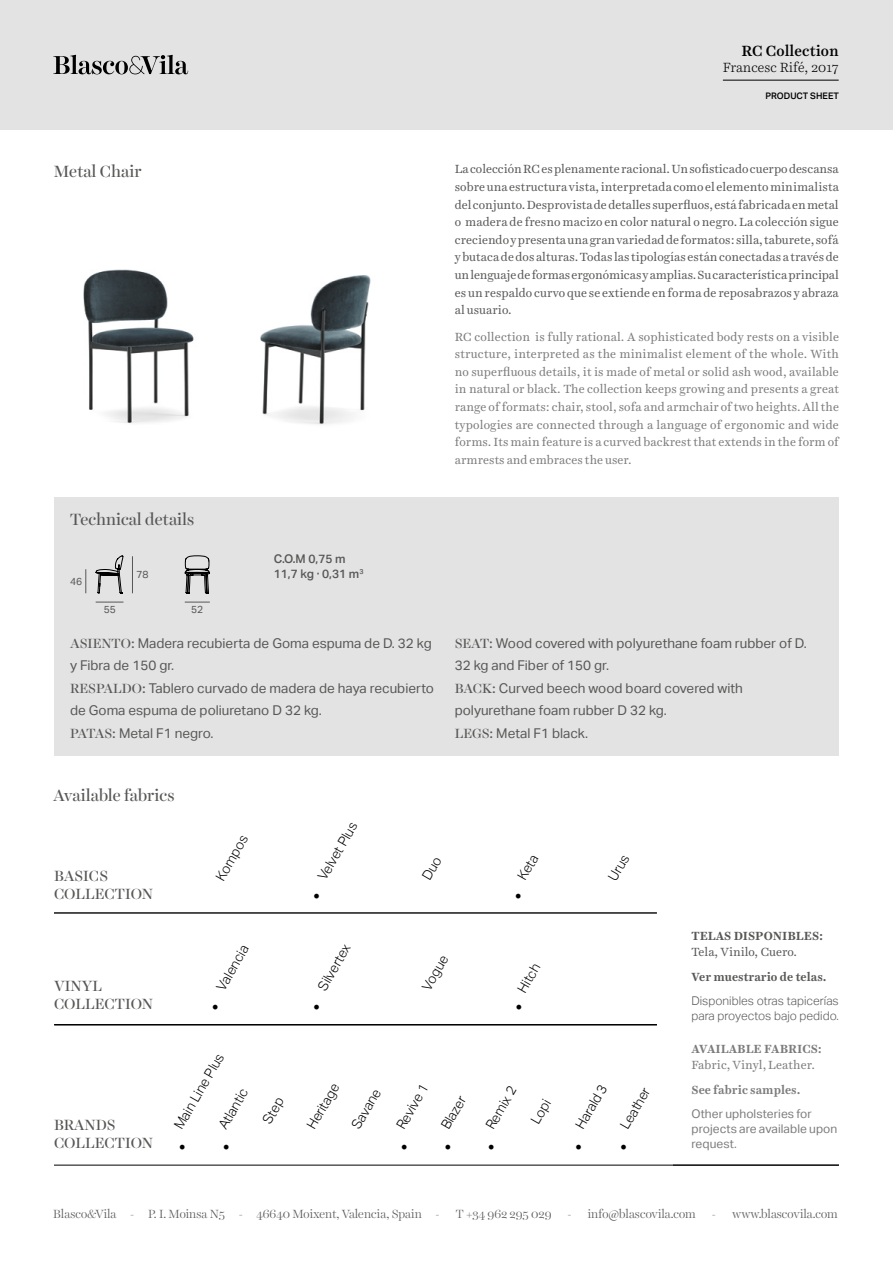
<style>
.page{position:relative;width:893px;height:1263px;background:#fff}
.page>*{position:absolute;margin:0;border:0;box-sizing:border-box;transform-origin:0 0}
.t1{font:18px "Minion Pro";color:#000}
.t2{font:16.5px "Harriet Display";color:#575756}
.t3{font:15px/18px "Harriet Display";color:#575756}
.t4{font:500 15px "Harriet Text";color:#000}
.t5{font:13.5px/22.5px "Aktiv Grotesk Trial";color:#575756}
.t6{font:300 13.5px "Aktiv Grotesk Trial";color:#000}
.t7{font:300 13.5px "Harriet Text";color:#000}
.t8{font:12px/17.5px "Harriet Text";letter-spacing:.005em;color:#575756;text-align:justify}
.t9{font:12px/17.5px "Harriet Text";letter-spacing:.005em;color:#7c7b7b;text-align:justify}
.t10{font:300 12px "Harriet Display";color:#575756}
.t11{font:12px/15px "Aktiv Grotesk Trial";letter-spacing:.005em;color:#7c7b7b}
.t12{font:300 12px/15px "Aktiv Grotesk Trial";color:#575756}
.t13{font:700 12px "Harriet Text";color:#575756}
.t14{font:700 12px "Harriet Text";color:#7c7b7b}
.t15{font:500 12px/14.4px "Aktiv Grotesk Trial";color:#575756}
.t16{font:10.2px "Aktiv Grotesk Trial";color:#575756}
.t17{font:500 9px "Aktiv Grotesk Trial";color:#000}
.s1{font-family:"Harriet Display"}
</style>
<div class="page">
<div style="left:0;top:0;width:893px;height:129px;background:#e3e3e3"></div>
<svg style="left:53px;top:55px;width:135px;height:19px"></svg>
<div style="left:54px;top:497px;width:785px;height:259px;background:#e3e3e3"></div>
<hr style="left:54px;top:1165px;width:785px;height:1px;background:#000">
<img style="left:83px;top:269px;width:111px;height:155px">
<img style="left:260px;top:275px;width:111px;height:150px">
<hr style="left:54px;top:913px;width:603px;height:1px;background:#000">
<hr style="left:54px;top:1024px;width:603px;height:1px;background:#000">
<svg style="left:95px;top:555px;width:29px;height:39px"></svg>
<svg style="left:96px;top:602px;width:27px;height:1px"></svg>
<hr style="left:132px;top:556px;width:1px;height:37px;background:#575756">
<svg style="left:85px;top:569px;width:1px;height:24px"></svg>
<svg style="left:184px;top:555px;width:26px;height:39px"></svg>
<svg style="left:185px;top:602px;width:25px;height:1px"></svg>
<hr style="left:723px;top:80px;width:116px;height:1px;background:#000">
<p class="t4" style="left:741px;top:40px;width:99px">RC Collection</p>
<p class="t7" style="left:723px;top:58px;width:118px">Francesc Rifé, 2017</p>
<p class="t17" style="left:766px;top:91px;width:75px">PRODUCT SHEET</p>
<h2 class="t2" style="left:54px;top:160px;width:89px">Metal Chair</h2>
<p class="t8" style="left:455px;top:160px;width:386px">La colección RC es plenamente racional. Un sofisticado cuerpo descansa sobre una estructura vista, interpretada como el elemento minimalista del conjunto. Desprovista de detalles superfluos, está fabricada en metal o madera de fresno macizo en color natural o negro. La colección sigue creciendo y presenta una gran variedad de formatos: silla, taburete, sofá y butaca de dos alturas. Todas las tipologías están conectadas a través de un lenguaje de formas ergonómicas y amplias. Su característica principal es un respaldo curvo que se extiende en forma de reposabrazos y abraza al usuario.</p>
<p class="t9" style="left:455px;top:328px;width:386px">RC collection is fully rational. A sophisticated body rests on a visible structure, interpreted as the minimalist element of the whole. With no superfluous details, it is made of metal or solid ash wood, available in natural or black. The collection keeps growing and presents a great range of formats: chair, stool, sofa and armchair of two heights. All the typologies are connected through a language of ergonomic and wide forms. Its main feature is a curved backrest that extends in the form of armrests and embraces the user.</p>
<h2 class="t2" style="left:70px;top:508px;width:126px">Technical details</h2>
<p class="t16" style="left:70px;top:575px;width:14px">46</p>
<p class="t16" style="left:104px;top:604px;width:14px">55</p>
<p class="t16" style="left:136px;top:568px;width:14px">78</p>
<p class="t16" style="left:191px;top:604px;width:14px">52</p>
<p class="t15" style="left:274px;top:552px;width:91px">C.O.M 0,75 m<br>11,7 kg · 0,31 m<sup>3</sup></p>
<p class="t5" style="left:70px;top:632px;width:365px"><span class="s1">ASIENTO:</span> Madera recubierta de Goma espuma de D. 32 kg y Fibra de 150 gr.<br><span class="s1">RESPALDO:</span> Tablero curvado de madera de haya recubierto de Goma espuma de poliuretano D 32 kg.<br><span class="s1">PATAS:</span> Metal F1 negro.</p>
<p class="t5" style="left:455px;top:632px;width:353px"><span class="s1">SEAT:</span> Wood covered with polyurethane foam rubber of D.<br>32 kg and Fiber of 150 gr.<br><span class="s1">BACK:</span> Curved beech wood board covered with polyurethane foam rubber D 32 kg.<br><span class="s1">LEGS:</span> Metal F1 black.</p>
<h2 class="t2" style="left:53px;top:783px;width:123px">Available fabrics</h2>
<p class="t3" style="left:54px;top:866px;width:101px">BASICS<br>COLLECTION</p>
<p class="t3" style="left:54px;top:977px;width:101px">VINYL<br>COLLECTION</p>
<p class="t6" style="left:213px;top:876px;width:52px;rotate:-60deg">Kompos</p>
<p class="t6" style="left:315px;top:875px;width:67px;rotate:-60deg">Velvet Plus</p>
<p class="t6" style="left:514px;top:875px;width:29px;rotate:-60deg">Keta</p>
<p class="t6" style="left:605px;top:876px;width:29px;rotate:-60deg">Urus</p>
<h1 class="t1" style="left:313px;top:882px;width:9px">•</h1>
<h1 class="t1" style="left:515px;top:882px;width:9px">•</h1>
<p class="t6" style="left:213px;top:985px;width:52px;rotate:-60deg">Valencia</p>
<p class="t6" style="left:315px;top:985px;width:53px;rotate:-60deg">Silvertex</p>
<p class="t6" style="left:419px;top:985px;width:40px;rotate:-60deg">Vogue</p>
<p class="t6" style="left:514px;top:987px;width:33px;rotate:-60deg">Hitch</p>
<h1 class="t1" style="left:212px;top:993px;width:9px">•</h1>
<h1 class="t1" style="left:313px;top:993px;width:9px">•</h1>
<h1 class="t1" style="left:515px;top:993px;width:9px">•</h1>
<p class="t3" style="left:54px;top:1116px;width:101px">BRANDS<br>COLLECTION</p>
<p class="t6" style="left:171px;top:1124px;width:87px;rotate:-60deg">Main Line Plus</p>
<p class="t6" style="left:215px;top:1124px;width:47px;rotate:-60deg">Atlantic</p>
<p class="t6" style="left:259px;top:1119px;width:30px;rotate:-60deg">Step</p>
<p class="t6" style="left:304px;top:1124px;width:53px;rotate:-60deg">Heritage</p>
<p class="t6" style="left:348px;top:1124px;width:46px;rotate:-60deg">Savane</p>
<p class="t6" style="left:393px;top:1124px;width:51px;rotate:-60deg">Revive 1</p>
<p class="t6" style="left:438px;top:1124px;width:38px;rotate:-60deg">Blazer</p>
<p class="t6" style="left:483px;top:1124px;width:49px;rotate:-60deg">Remix 2</p>
<p class="t6" style="left:528px;top:1119px;width:27px;rotate:-60deg">Lopi</p>
<p class="t6" style="left:572px;top:1124px;width:51px;rotate:-60deg">Harald 3</p>
<p class="t6" style="left:617px;top:1124px;width:48px;rotate:-60deg">Leather</p>
<h1 class="t1" style="left:179px;top:1133px;width:53px">• •</h1>
<h1 class="t1" style="left:401px;top:1133px;width:52px">• •</h1>
<h1 class="t1" style="left:488px;top:1133px;width:9px">•</h1>
<h1 class="t1" style="left:575px;top:1133px;width:53px">• •</h1>
<p class="t13" style="left:691px;top:927px;width:133px">TELAS DISPONIBLES:</p>
<p class="t8" style="left:691px;top:943px;width:107px">Tela, Vinilo, Cuero.</p>
<p class="t13" style="left:691px;top:968px;width:137px">Ver muestrario de telas.</p>
<p class="t12" style="left:691px;top:993px;width:149px">Disponibles otras tapicerías para proyectos bajo pedido.</p>
<p class="t14" style="left:691px;top:1040px;width:132px">AVAILABLE FABRICS:</p>
<p class="t9" style="left:691px;top:1056px;width:125px">Fabric, Vinyl, Leather.</p>
<p class="t14" style="left:691px;top:1081px;width:111px">See fabric samples.</p>
<p class="t11" style="left:691px;top:1106px;width:147px">Other upholsteries for projects are available upon request.</p>
<p class="t10" style="left:53px;top:1205px;width:388px">Blasco&amp;Vila - P. I. Moinsa N5 - 46640 Moixent, Valencia, Spain -</p>
<p class="t10" style="left:456px;top:1205px;width:97px">T +34 962 295 029</p>
<p class="t10" style="left:568px;top:1205px;width:129px">- info@blascovila.com</p>
<p class="t10" style="left:712px;top:1205px;width:127px">- www.blascovila.com</p>
</div>
